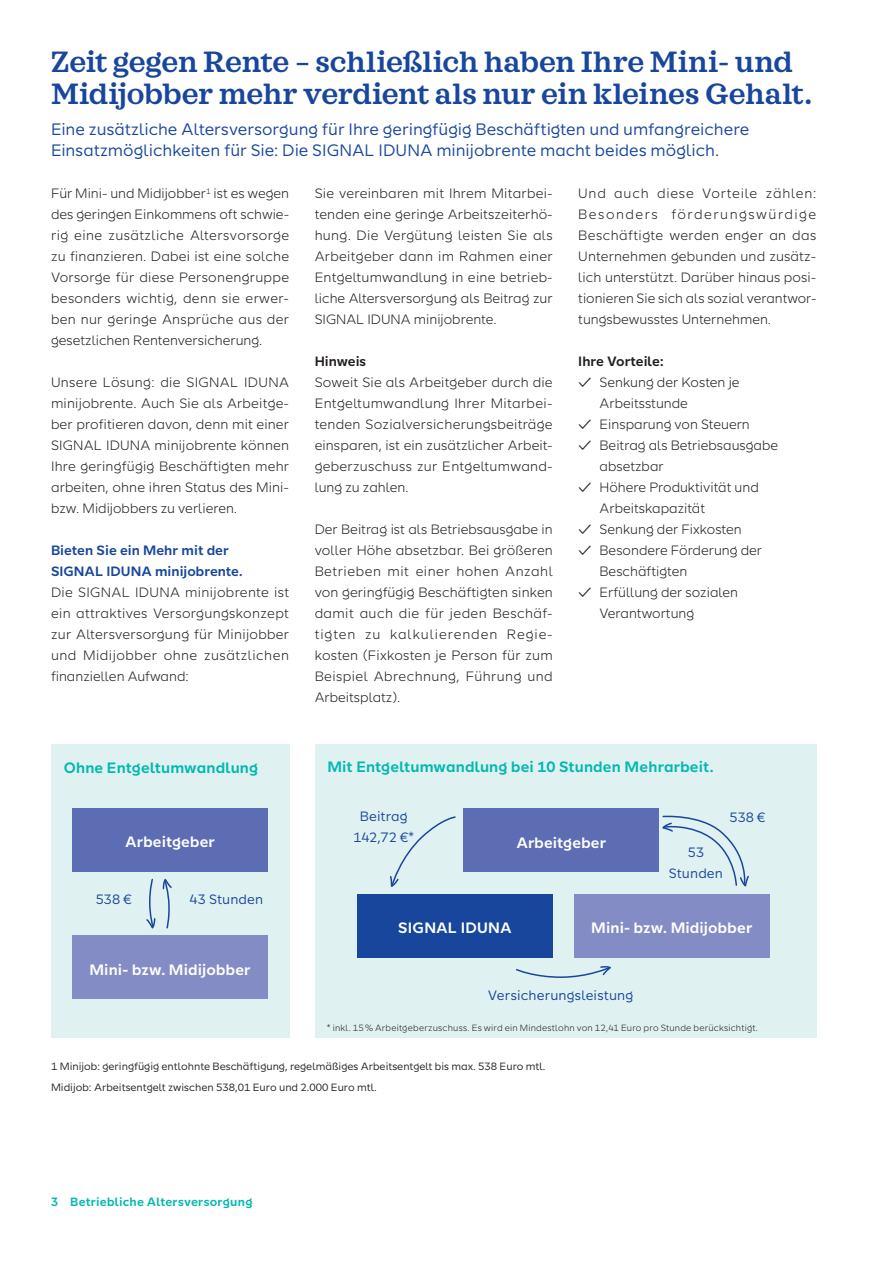
<style>
.page{position:relative;width:893px;height:1263px;background:#fff}
.page>*{position:absolute;margin:0;border:0;box-sizing:border-box;transform-origin:0 0}
.t1{font:600 30px/31.5px "SI Serif";letter-spacing:-.01em;color:#18469d}
.t2{font:16.5px/21px "SI Sans";color:#18469d}
.t3{font:600 15px "SI Sans";letter-spacing:.01em;color:#fff}
.t4{font:600 15px "SI Sans";letter-spacing:.01em;color:#00b8af}
.t5{font:300 13.5px/21px "SI Sans";color:#231f20;text-align:justify}
.t6{font:13.5px/21px "SI Sans";letter-spacing:.01em;color:#18469d;text-align:center}
.t7{font:600 13.5px/21px "SI Sans";color:#18469d}
.t8{font:600 13.5px "SI Sans";color:#231f20}
.t9{font:600 12px "SI Sans";letter-spacing:.02em;color:#00b8af}
.t10{font:10.5px/21px "SI Sans";color:#231f20}
.t11{font:300 9px "SI Sans";letter-spacing:.02em;color:#231f20}
.s1{font-family:"SI Sans Cn";font-weight:400}
</style>
<div class="page">
<div style="left:315px;top:744px;width:501px;height:294px;background:#dff1f0"></div>
<div style="left:463px;top:808px;width:196px;height:64px;background:#5c6db4"></div>
<div style="left:357px;top:894px;width:196px;height:63px;background:#18469d"></div>
<div style="left:574px;top:894px;width:196px;height:63px;background:#848cc5"></div>
<svg style="left:390px;top:816px;width:66px;height:71px"></svg>
<svg style="left:662px;top:815px;width:87px;height:72px"></svg>
<svg style="left:516px;top:966px;width:95px;height:12px"></svg>
<div style="left:51px;top:744px;width:238px;height:294px;background:#dff1f0"></div>
<div style="left:72px;top:808px;width:196px;height:64px;background:#5c6db4"></div>
<div style="left:72px;top:935px;width:196px;height:64px;background:#848cc5"></div>
<svg style="left:162px;top:879px;width:10px;height:50px"></svg>
<svg style="left:146px;top:878px;width:10px;height:51px"></svg>
<h1 class="t1" style="left:51px;top:46px;width:763px">Zeit gegen Rente – schließlich haben Ihre Mini- und<br>Midijobber mehr verdient als nur ein kleines Gehalt.</h1>
<p class="t2" style="left:51px;top:118px;width:700px">Eine zusätzliche Altersversorgung für Ihre geringfügig Beschäftigten und umfangreichere<br>Einsatzmöglichkeiten für Sie: Die SIGNAL IDUNA minijobrente macht beides möglich.</p>
<p class="t5" style="left:51px;top:182px;width:240px">Für Mini- und Midijobber<sup>1</sup> ist es wegen des geringen Einkommens oft schwie&shy;rig eine zusätzliche Altersvorsorge zu finanzieren. Dabei ist eine solche Vorsorge für diese Personengruppe besonders wichtig, denn sie erwer&shy;ben nur geringe Ansprüche aus der gesetzlichen Rentenversicherung.</p>
<p class="t5" style="left:51px;top:371px;width:240px">Unsere Lösung: die SIGNAL IDUNA minijobrente. Auch Sie als Arbeitge&shy;ber profitieren davon, denn mit einer SIGNAL IDUNA minijobrente können Ihre geringfügig Beschäftigten mehr arbeiten, ohne ihren Status des Mini&shy;bzw. Midijobbers zu verlieren.</p>
<p class="t7" style="left:51px;top:539px;width:193px">Bieten Sie ein Mehr mit der<br>SIGNAL IDUNA minijobrente.</p>
<p class="t5" style="left:51px;top:581px;width:240px">Die SIGNAL IDUNA minijobrente ist ein attraktives Versorgungskonzept zur Altersversorgung für Minijobber und Midijobber ohne zusätzlichen finanziellen Aufwand:</p>
<p class="t4" style="left:64px;top:756px;width:196px">Ohne Entgeltumwandlung</p>
<p class="t3" style="left:125px;top:831px;width:91px">Arbeitgeber</p>
<p class="t6" style="left:96px;top:888px;width:37px">538 €</p>
<p class="t6" style="left:190px;top:888px;width:75px">43 Stunden</p>
<p class="t3" style="left:89px;top:958px;width:163px">Mini- bzw. Midijobber</p>
<p class="t5" style="left:315px;top:182px;width:240px">Sie vereinbaren mit Ihrem Mitarbei&shy;tenden eine geringe Arbeitszeiterhö&shy;hung. Die Vergütung leisten Sie als Arbeitgeber dann im Rahmen einer Entgeltumwandlung in eine betrieb&shy;liche Altersversorgung als Beitrag zur SIGNAL IDUNA minijobrente.</p>
<p class="t8" style="left:315px;top:351px;width:53px">Hinweis</p>
<p class="t5" style="left:315px;top:371px;width:240px">Soweit Sie als Arbeitgeber durch die Entgeltumwandlung Ihrer Mitarbei&shy;tenden Sozialversicherungsbeiträge einsparen, ist ein zusätzlicher Arbeit&shy;geberzuschuss zur Entgeltumwand&shy;lung zu zahlen.</p>
<p class="t5" style="left:315px;top:518px;width:240px">Der Beitrag ist als Betriebsausgabe in voller Höhe absetzbar. Bei größeren Betrieben mit einer hohen Anzahl von geringfügig Beschäftigten sinken damit auch die für jeden Beschäf&shy;tigten zu kalkulierenden Regie&shy;kosten (Fixkosten je Person für zum Beispiel Abrechnung, Führung und Arbeitsplatz).</p>
<p class="t5" style="left:578px;top:182px;width:240px">Und auch diese Vorteile zählen:<br>Besonders förderungswürdige Beschäftigte werden enger an das Unternehmen gebunden und zusätz&shy;lich unterstützt. Darüber hinaus posi&shy;tionieren Sie sich als sozial verantwor&shy;tungsbewusstes Unternehmen.</p>
<p class="t8" style="left:578px;top:351px;width:87px">Ihre Vorteile:</p>
<p class="t5" style="left:600px;top:371px;width:142px;text-indent:-21px"><span class="s1">✓</span> Senkung der Kosten je<br>Arbeitsstunde</p>
<p class="t5" style="left:578px;top:413px;width:173px"><span class="s1">✓</span> Einsparung von Steuern</p>
<p class="t5" style="left:600px;top:434px;width:180px;text-indent:-21px"><span class="s1">✓</span> Beitrag als Betriebsausgabe absetzbar</p>
<p class="t5" style="left:600px;top:476px;width:161px;text-indent:-21px"><span class="s1">✓</span> Höhere Produktivität und<br>Arbeitskapazität</p>
<p class="t5" style="left:578px;top:518px;width:165px"><span class="s1">✓</span> Senkung der Fixkosten</p>
<p class="t5" style="left:600px;top:539px;width:164px;text-indent:-21px"><span class="s1">✓</span> Besondere Förderung der<br>Beschäftigten</p>
<p class="t5" style="left:600px;top:581px;width:140px;text-indent:-21px"><span class="s1">✓</span> Erfüllung der sozialen<br>Verantwortung</p>
<p class="t4" style="left:327px;top:756px;width:388px">Mit Entgeltumwandlung bei 10 Stunden Mehrarbeit.</p>
<p class="t6" style="left:353px;top:805px;width:62px">Beitrag<br>142,72 €*</p>
<p class="t3" style="left:516px;top:831px;width:91px">Arbeitgeber</p>
<p class="t6" style="left:729px;top:806px;width:37px">538 €</p>
<p class="t6" style="left:669px;top:840px;width:56px">53<br>Stunden</p>
<p class="t3" style="left:398px;top:916px;width:115px">SIGNAL IDUNA</p>
<p class="t3" style="left:591px;top:916px;width:163px">Mini- bzw. Midijobber</p>
<p class="t6" style="left:488px;top:983px;width:147px">Versicherungsleistung</p>
<p class="t11" style="left:327px;top:1021px;width:432px">* inkl. 15% Arbeitgeberzuschuss. Es wird ein Mindestlohn von 12,41 Euro pro Stunde berücksichtigt.</p>
<p class="t10" style="left:51px;top:1055px;width:496px">1 Minijob: geringfügig entlohnte Beschäftigung, regelmäßiges Arbeitsentgelt bis max. 538 Euro mtl.<br>Midijob: Arbeitsentgelt zwischen 538,01 Euro und 2.000 Euro mtl.</p>
<p class="t9" style="left:51px;top:1193px;width:203px">3 Betriebliche Altersversorgung</p>
</div>
